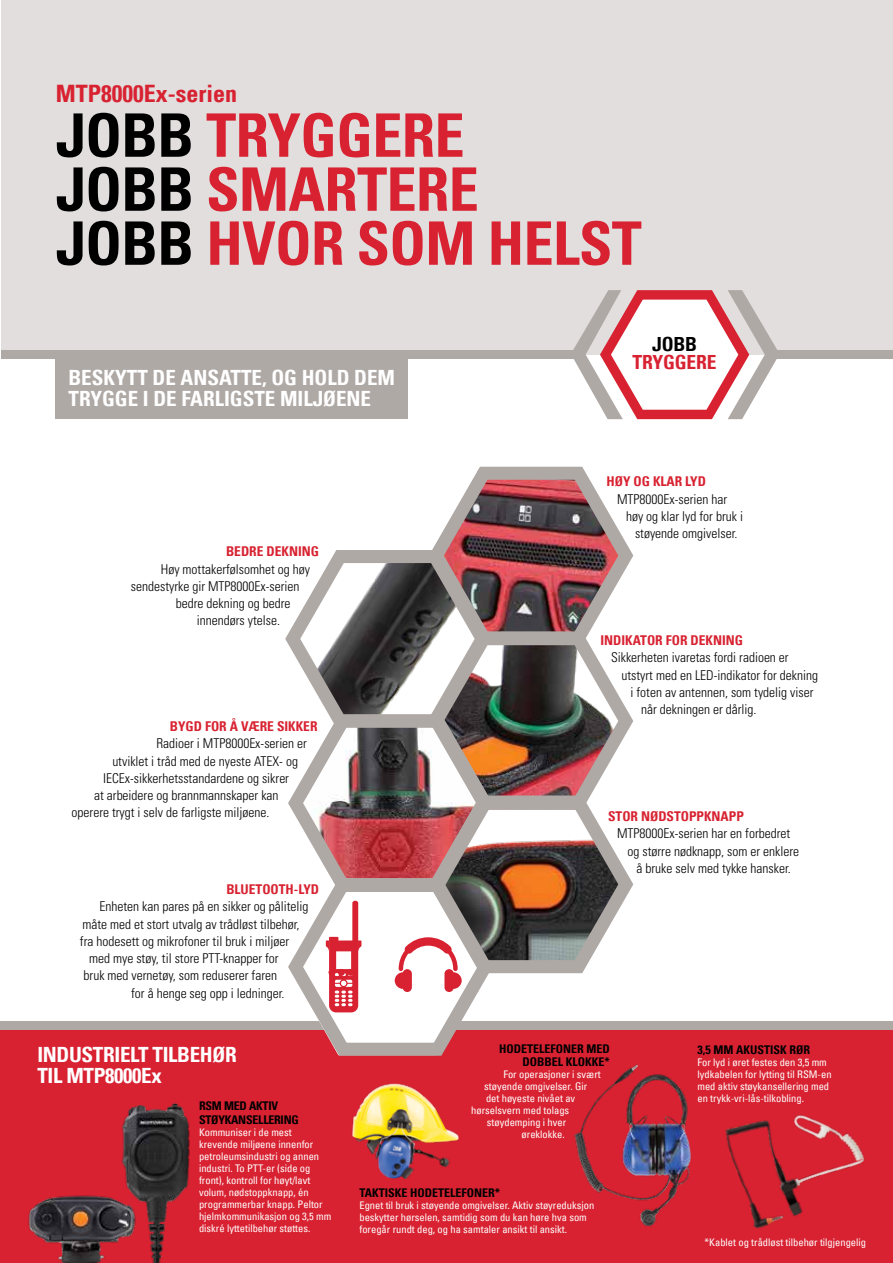
<style>
.page{position:relative;width:893px;height:1263px;background:#fff}
.page>*{position:absolute;margin:0;border:0;box-sizing:border-box;transform-origin:0 0}
.t1{font:700 condensed 60px/54px "Univers LT";letter-spacing:-.01em;color:#d82231}
.t2{font:700 condensed 24px "Univers LT";color:#d82231}
.t3{font:700 condensed 21px/21px "Univers LT";color:#fff}
.t4{font:700 condensed 19.5px "Univers LT";letter-spacing:-.01em;color:#d82231}
.t5{font:700 condensed 19.5px "Univers LT";color:#000}
.t6{font:300 condensed 13.5px "Univers";color:#000}
.t7{font:700 condensed 13.5px "Univers LT";color:#d82231}
.t8{font:700 condensed 12px/13.5px "Univers LT";color:#000;text-align:right}
.t9{font:700 condensed 12px/13.5px "Univers LT";letter-spacing:-.02em;color:#000}
.t10{font:condensed 10.5px/12px "Univers LT";color:#fff}
.s1{color:#000}
</style>
<div class="page">
<div style="left:1px;top:0;width:892px;height:355px;background:#e1dedd"></div>
<div style="left:0;top:1030px;width:893px;height:233px;background:#d82231"></div>
<div style="left:0;top:1021px;width:893px;height:9px;background:#afa9a6"></div>
<div style="left:1px;top:350px;width:578px;height:9px;background:#afa9a6"></div>
<div style="left:771px;top:350px;width:122px;height:9px;background:#afa9a6"></div>
<svg style="left:573px;top:290px;width:204px;height:129px"></svg>
<div style="left:56px;top:357px;width:352px;height:62px;background:#afa9a6"></div>
<img style="left:351px;top:1083px;width:109px;height:97px">
<img style="left:28px;top:1195px;width:90px;height:68px">
<img style="left:118px;top:1103px;width:72px;height:160px">
<img style="left:726px;top:1114px;width:139px;height:115px">
<img style="left:574px;top:1064px;width:152px;height:163px">
<img style="left:285px;top:467px;width:348px;height:589px">
<div style="left:338px;top:969px;width:7px;height:7px;background:#d82231;border-radius:50%"></div>
<div style="left:328px;top:969px;width:7px;height:7px;background:#d82231;border-radius:50%"></div>
<div style="left:347px;top:969px;width:7px;height:7px;background:#d82231;border-radius:50%"></div>
<h2 class="t2" style="left:56px;top:79px;width:183px">MTP8000Ex-serien</h2>
<h1 class="t1" style="left:56px;top:108px;width:587px"><span class="s1">JOBB</span> TRYGGERE<br><span class="s1">JOBB</span> SMARTERE<br><span class="s1">JOBB</span> HVOR SOM HELST</h1>
<h3 class="t3" style="left:68px;top:367px;width:328px">BESKYTT DE ANSATTE, OG HOLD DEM<br>TRYGGE I DE FARLIGSTE MILJØENE</h3>
<p class="t7" style="left:226px;top:543px;width:95px">BEDRE DEKNING</p>
<p class="t6" style="left:161px;top:561px;width:151px">Høy mottakerfølsomhet og høy</p>
<p class="t6" style="left:131px;top:578px;width:170px">sendestyrke gir MTP8000Ex-serien</p>
<p class="t6" style="left:176px;top:595px;width:116px">bedre dekning og bedre</p>
<p class="t6" style="left:197px;top:612px;width:85px">innendørs ytelse.</p>
<p class="t7" style="left:170px;top:718px;width:149px">BYGD FOR Å VÆRE SIKKER</p>
<p class="t6" style="left:156px;top:735px;width:152px">Radioer i MTP8000Ex-serien er</p>
<p class="t6" style="left:112px;top:753px;width:187px">utviklet i tråd med de nyeste ATEX- og</p>
<p class="t6" style="left:103px;top:770px;width:187px">IECEx-sikkerhetsstandardene og sikrer</p>
<p class="t6" style="left:94px;top:787px;width:186px">at arbeidere og brannmannskaper kan</p>
<p class="t6" style="left:72px;top:804px;width:199px">operere trygt i selv de farligste miljøene.</p>
<p class="t7" style="left:226px;top:881px;width:94px">BLUETOOTH-LYD</p>
<p class="t6" style="left:100px;top:898px;width:211px">Enheten kan pares på en sikker og pålitelig</p>
<p class="t6" style="left:82px;top:916px;width:219px">måte med et stort utvalg av trådløst tilbehør,</p>
<p class="t6" style="left:80px;top:933px;width:211px">fra hodesett og mikrofoner til bruk i miljøer</p>
<p class="t6" style="left:89px;top:950px;width:191px">med mye støy, til store PTT-knapper for</p>
<p class="t6" style="left:84px;top:967px;width:195px">bruk med vernetøy, som reduserer faren</p>
<p class="t6" style="left:131px;top:985px;width:155px">for å henge seg opp i ledninger.</p>
<h3 class="t5" style="left:652px;top:332px;width:46px">JOBB</h3>
<h3 class="t4" style="left:633px;top:350px;width:85px">TRYGGERE</h3>
<p class="t7" style="left:606px;top:473px;width:101px">HØY OG KLAR LYD</p>
<p class="t6" style="left:617px;top:491px;width:112px">MTP8000Ex-serien har</p>
<p class="t6" style="left:626px;top:508px;width:118px">høy og klar lyd for bruk i</p>
<p class="t6" style="left:635px;top:525px;width:104px">støyende omgivelser.</p>
<p class="t7" style="left:601px;top:632px;width:144px">INDIKATOR FOR DEKNING</p>
<p class="t6" style="left:611px;top:649px;width:179px">Sikkerheten ivaretas fordi radioen er</p>
<p class="t6" style="left:622px;top:667px;width:198px">utstyrt med en LED-indikator for dekning</p>
<p class="t6" style="left:631px;top:684px;width:184px">i foten av antennen, som tydelig viser</p>
<p class="t6" style="left:641px;top:701px;width:117px">når dekningen er dårlig.</p>
<p class="t7" style="left:608px;top:808px;width:137px">STOR NØDSTOPPKNAPP</p>
<p class="t6" style="left:617px;top:825px;width:175px">MTP8000Ex-serien har en forbedret</p>
<p class="t6" style="left:628px;top:843px;width:173px">og større nødknapp, som er enklere</p>
<p class="t6" style="left:637px;top:860px;width:156px">å bruke selv med tykke hansker.</p>
<h3 class="t3" style="left:37px;top:1043px;width:201px">INDUSTRIELT TILBEHØR<br>TIL MTP8000Ex</h3>
<p class="t9" style="left:199px;top:1099px;width:101px">RSM MED AKTIV<br>STØYKANSELLERING</p>
<p class="t10" style="left:199px;top:1126px;width:134px">Kommuniser i de mest krevende miljøene innenfor petroleumsindustri og annen industri. To PTT-er (side og front), kontroll for høyt/lavt volum, nødstoppknapp, én programmerbar knapp. Peltor hjelmkommunikasjon og 3,5 mm diskré lyttetilbehør støttes.</p>
<p class="t8" style="left:499px;top:1041px;width:112px">HODETELEFONER MED<br>DOBBEL KLOKKE*</p>
<p class="t10" style="left:503px;top:1068px;width:99px">For operasjoner i svært</p>
<p class="t10" style="left:484px;top:1080px;width:105px">støyende omgivelser. Gir</p>
<p class="t10" style="left:486px;top:1092px;width:91px">det høyeste nivået av</p>
<p class="t10" style="left:471px;top:1104px;width:99px">hørselsvern med tolags</p>
<p class="t10" style="left:487px;top:1116px;width:81px">støydemping i hver</p>
<p class="t10" style="left:522px;top:1128px;width:45px">øreklokke.</p>
<p class="t8" style="left:359px;top:1186px;width:142px">TAKTISKE HODETELEFONER*</p>
<p class="t10" style="left:359px;top:1199px;width:236px">Egnet til bruk i støyende omgivelser. Aktiv støyreduksjon beskytter hørselen, samtidig som du kan høre hva som foregår rundt deg, og ha samtaler ansikt til ansikt.</p>
<p class="t8" style="left:697px;top:1043px;width:114px">3,5 MM AKUSTISK RØR</p>
<p class="t10" style="left:697px;top:1056px;width:136px">For lyd i øret festes den 3,5 mm lydkabelen for lytting til RSM-en med aktiv støykansellering med en trykk-vri-lås-tilkobling.</p>
<p class="t10" style="left:705px;top:1236px;width:163px">*Kablet og trådløst tilbehør tilgjengelig</p>
</div>
